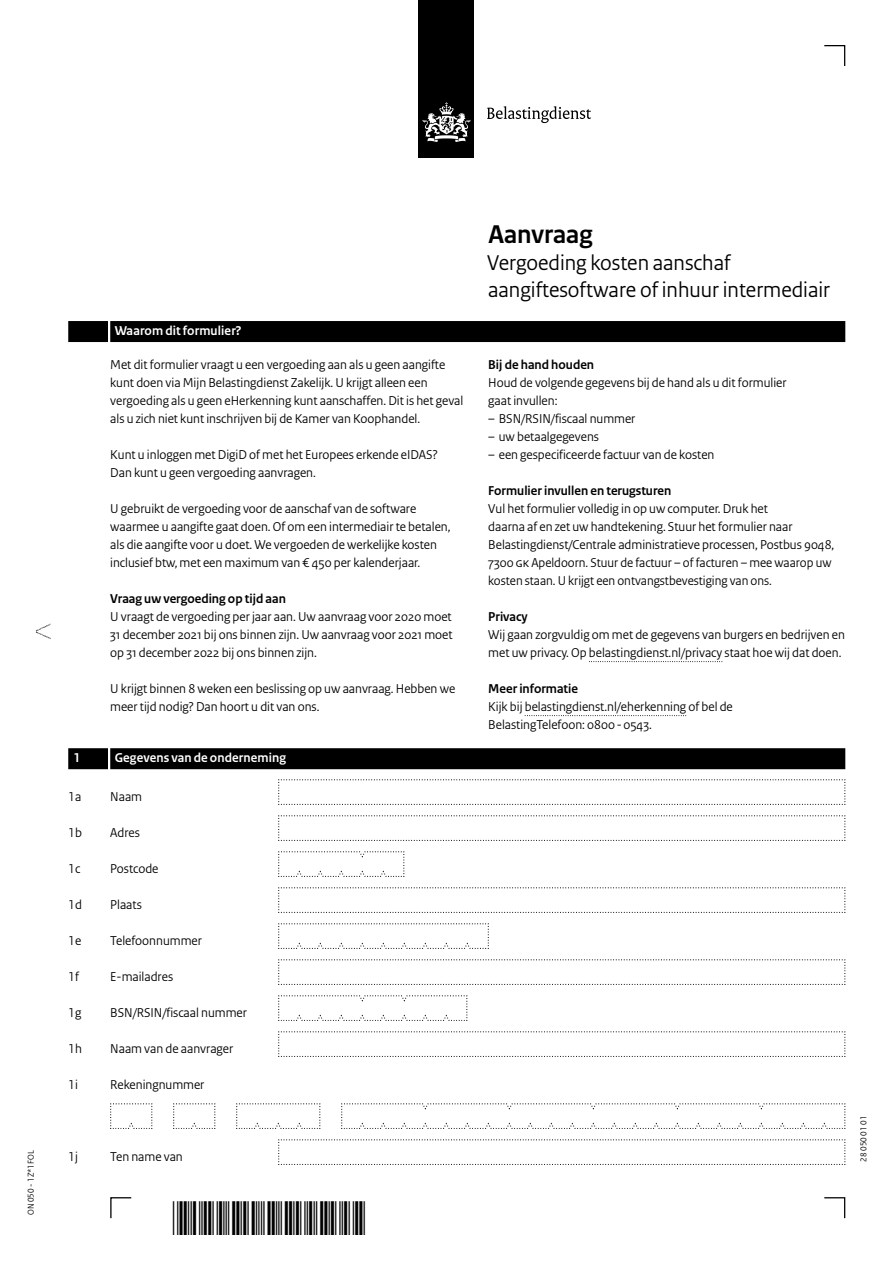
<style>
.page{position:relative;width:893px;height:1263px;background:#fff}
.page>*{position:absolute;margin:0;border:0;box-sizing:border-box;transform-origin:0 0}
.Documentnaam{font:700 27px "Rijksoverheid Sans Heading";color:#000}
.Belastingsoort{font:22.5px/27px "Rijksoverheid Sans Heading";color:#000}
.Gebruiksaanwijzing{font:13.5px/18px "Rijksoverheid Sans Heading";color:#000}
.Vraag_Nummer{font:13.5px "Rijksoverheid Sans Heading";color:#000}
.Tussenkop{font:700 13.5px "Rijksoverheid Sans Heading";color:#000}
.KOP_D_Nummer{font:700 13.5px "Rijksoverheid Sans Heading";letter-spacing:.01em;color:#fff}
.KOP_B_Nummer{font:700 13.5px "Rijksoverheid Sans Heading";letter-spacing:.01em;color:#fff}
.t1{font:9px "Rijksoverheid Sans Heading";color:#000}
</style>
<div class="page">
<div style="left:419px;top:0;width:55px;height:158px;background:#000"></div>
<svg style="left:423px;top:102px;width:47px;height:40px"></svg>
<svg style="left:487px;top:106px;width:104px;height:17px"></svg>
<svg style="left:824px;top:1197px;width:22px;height:22px"></svg>
<svg style="left:110px;top:1197px;width:22px;height:22px"></svg>
<svg style="left:824px;top:45px;width:22px;height:21px"></svg>
<svg style="left:278px;top:779px;width:568px;height:26px"></svg>
<svg style="left:278px;top:1031px;width:568px;height:26px"></svg>
<svg style="left:278px;top:1139px;width:568px;height:26px"></svg>
<svg style="left:278px;top:815px;width:568px;height:26px"></svg>
<svg style="left:278px;top:887px;width:568px;height:26px"></svg>
<svg style="left:278px;top:959px;width:568px;height:26px"></svg>
<svg style="left:278px;top:851px;width:127px;height:26px"></svg>
<svg style="left:278px;top:923px;width:211px;height:26px"></svg>
<svg style="left:278px;top:995px;width:190px;height:26px"></svg>
<svg style="left:110px;top:1103px;width:43px;height:26px"></svg>
<svg style="left:173px;top:1103px;width:43px;height:26px"></svg>
<svg style="left:236px;top:1103px;width:85px;height:26px"></svg>
<svg style="left:341px;top:1103px;width:505px;height:26px"></svg>
<svg style="left:36px;top:624px;width:15px;height:15px"></svg>
<div style="left:110px;top:321px;width:735px;height:21px;background:#000"></div>
<div style="left:68px;top:321px;width:40px;height:21px;background:#000"></div>
<svg style="left:589px;top:661px;width:133px;height:1px"></svg>
<svg style="left:525px;top:715px;width:161px;height:1px"></svg>
<div style="left:110px;top:748px;width:735px;height:21px;background:#000"></div>
<div style="left:68px;top:748px;width:40px;height:21px;background:#000"></div>
<p class="t1" style="left:26px;top:1215px;width:66px;rotate:-90deg">ON 050 - 1Z*1FOL</p>
<h2 class="KOP_B_Nummer" style="left:115px;top:323px;width:128px">Waarom dit formulier?</h2>
<p class="Gebruiksaanwijzing" style="left:110px;top:356px;width:355px">Met dit formulier vraagt u een vergoeding aan als u geen aangifte kunt doen via Mijn Belastingdienst Zakelijk. U krijgt alleen een vergoeding als u geen eHerkenning kunt aanschaffen. Dit is het geval als u zich niet kunt inschrijven bij de Kamer van Koophandel.</p>
<p class="Gebruiksaanwijzing" style="left:110px;top:446px;width:329px">Kunt u inloggen met DigiD of met het Europees erkende eIDAS?<br>Dan kunt u geen vergoeding aanvragen.</p>
<p class="Gebruiksaanwijzing" style="left:110px;top:500px;width:342px">U gebruikt de vergoeding voor de aanschaf van de software waarmee u aangifte gaat doen. Of om een intermediair te betalen, als die aangifte voor u doet. We vergoeden de werkelijke kosten inclusief btw, met een maximum van € 450 per kalenderjaar.</p>
<h3 class="Tussenkop" style="left:110px;top:591px;width:177px">Vraag uw vergoeding op tijd aan</h3>
<p class="Gebruiksaanwijzing" style="left:110px;top:608px;width:344px;text-align:justify">U vraagt de vergoeding per jaar aan. Uw aanvraag voor 2020 moet 31 december 2021 bij ons binnen zijn. Uw aanvraag voor 2021 moet op 31 december 2022 bij ons binnen zijn.</p>
<p class="Gebruiksaanwijzing" style="left:110px;top:680px;width:347px">U krijgt binnen 8 weken een beslissing op uw aanvraag. Hebben we meer tijd nodig? Dan hoort u dit van ons.</p>
<h2 class="KOP_D_Nummer" style="left:74px;top:750px;width:8px">1</h2>
<h2 class="KOP_D_Nummer" style="left:115px;top:750px;width:173px">Gegevens van de onderneming</h2>
<p class="Vraag_Nummer" style="left:68px;top:789px;width:15px">1a</p>
<p class="Vraag_Nummer" style="left:110px;top:789px;width:33px">Naam</p>
<p class="Vraag_Nummer" style="left:68px;top:825px;width:15px">1b</p>
<p class="Vraag_Nummer" style="left:110px;top:825px;width:31px">Adres</p>
<p class="Vraag_Nummer" style="left:68px;top:861px;width:14px">1c</p>
<p class="Vraag_Nummer" style="left:110px;top:861px;width:50px">Postcode</p>
<p class="Vraag_Nummer" style="left:68px;top:897px;width:15px">1d</p>
<p class="Vraag_Nummer" style="left:110px;top:897px;width:33px">Plaats</p>
<p class="Vraag_Nummer" style="left:68px;top:933px;width:15px">1e</p>
<p class="Vraag_Nummer" style="left:110px;top:933px;width:93px">Telefoonnummer</p>
<p class="Vraag_Nummer" style="left:68px;top:969px;width:12px">1f</p>
<p class="Vraag_Nummer" style="left:110px;top:969px;width:64px">E-mailadres</p>
<p class="Vraag_Nummer" style="left:68px;top:1005px;width:15px">1g</p>
<p class="Vraag_Nummer" style="left:110px;top:1005px;width:138px">BSN/RSIN/fiscaal nummer</p>
<p class="Vraag_Nummer" style="left:68px;top:1041px;width:15px">1h</p>
<p class="Vraag_Nummer" style="left:110px;top:1041px;width:125px">Naam van de aanvrager</p>
<p class="Vraag_Nummer" style="left:68px;top:1077px;width:11px">1i</p>
<p class="Vraag_Nummer" style="left:110px;top:1077px;width:96px">Rekeningnummer</p>
<p class="Vraag_Nummer" style="left:68px;top:1149px;width:11px">1j</p>
<p class="Vraag_Nummer" style="left:110px;top:1149px;width:74px">Ten name van</p>
<h1 class="Documentnaam" style="left:488px;top:219px;width:106px">Aanvraag</h1>
<h1 class="Belastingsoort" style="left:487px;top:249px;width:344px">Vergoeding kosten aanschaf aangiftesoftware of inhuur intermediair</h1>
<h3 class="Tussenkop" style="left:488px;top:357px;width:107px">Bij de hand houden</h3>
<p class="Gebruiksaanwijzing" style="left:488px;top:374px;width:300px">Houd de volgende gegevens bij de hand als u dit formulier gaat invullen:</p>
<p class="Gebruiksaanwijzing" style="left:488px;top:410px;width:149px">– BSN/RSIN/fiscaal nummer</p>
<p class="Gebruiksaanwijzing" style="left:488px;top:428px;width:112px">– uw betaalgegevens</p>
<p class="Gebruiksaanwijzing" style="left:488px;top:446px;width:228px">– een gespecificeerde factuur van de kosten</p>
<h3 class="Tussenkop" style="left:488px;top:483px;width:185px">Formulier invullen en terugsturen</h3>
<p class="Gebruiksaanwijzing" style="left:488px;top:500px;width:348px">Vul het formulier volledig in op uw computer. Druk het<br>daarna af en zet uw handtekening. Stuur het formulier naar Belastingdienst/Centrale administratieve processen, Postbus 9048, 7300 GK Apeldoorn. Stuur de factuur – of facturen – mee waarop uw kosten staan. U krijgt een ontvangstbevestiging van ons.</p>
<h3 class="Tussenkop" style="left:488px;top:609px;width:41px">Privacy</h3>
<p class="Gebruiksaanwijzing" style="left:488px;top:626px;width:358px">Wij gaan zorgvuldig om met de gegevens van burgers en bedrijven en met uw privacy. Op belastingdienst.nl/privacy staat hoe wij dat doen.</p>
<h3 class="Tussenkop" style="left:488px;top:681px;width:91px">Meer informatie</h3>
<p class="Gebruiksaanwijzing" style="left:488px;top:698px;width:246px">Kijk bij belastingdienst.nl/eherkenning of bel de<br>BelastingTelefoon: 0800-0543.</p>
<p class="t1" style="left:858px;top:1161px;width:47px;rotate:-90deg">28 050 01 01</p>
</div>
